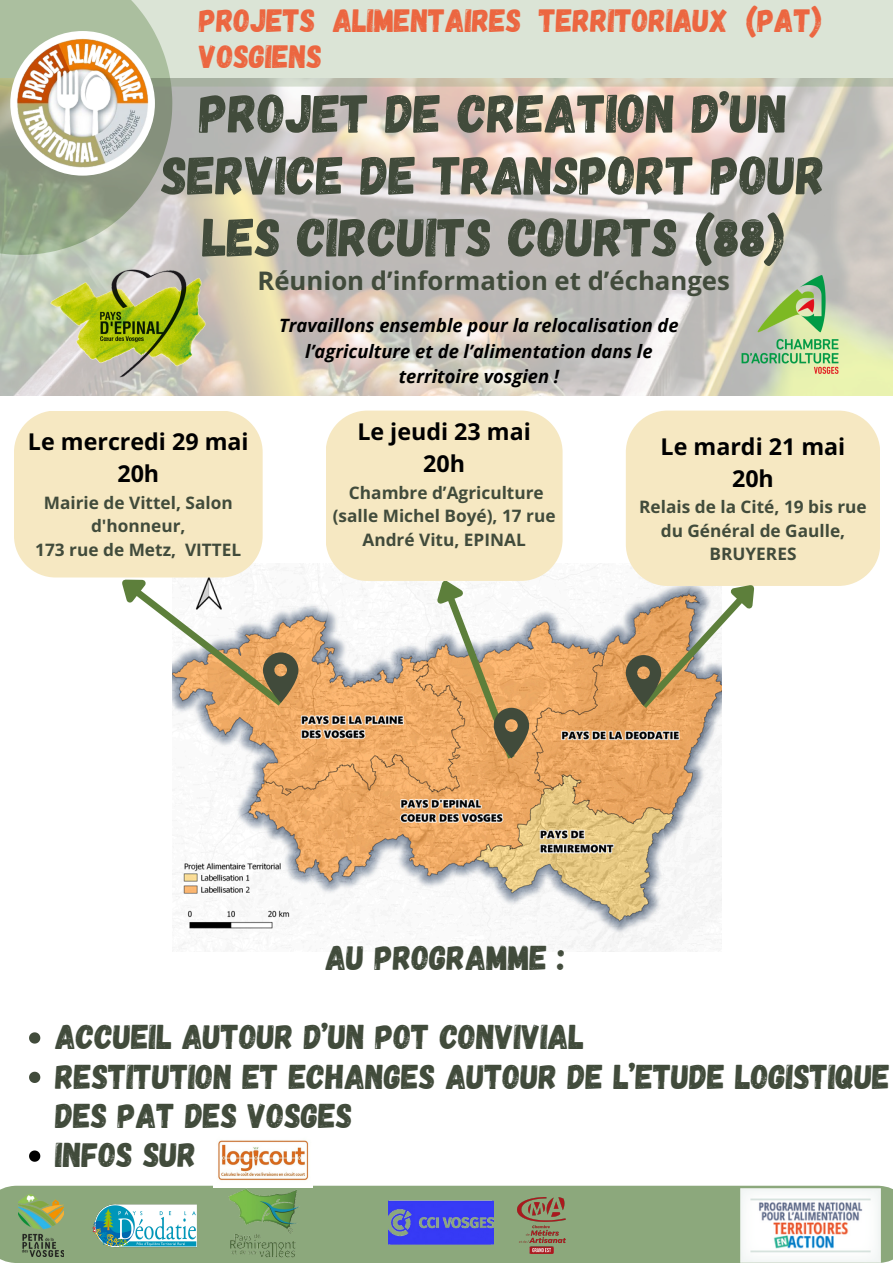
<style>
.page{position:relative;width:893px;height:1263px;background:#fff}
.page>*{position:absolute;margin:0;border:0;box-sizing:border-box;transform-origin:0 0}
.t1{font:54.22px/61.9px "Gagalin";color:#414b3b;text-align:center}
.t2{font:34.42px/39.4px "Gagalin";color:#414b3b}
.t3{font:32.25px/36.6px "Gagalin";color:#ec6640}
.t4{font:700 25.72px "Open Sans Hebrew";color:#414b3b}
.t5{font:700 23.25px "Open Sans Hebrew";color:#000}
.t6{font:italic 700 18.3px/25.3px "Open Sans";color:#000;text-align:center}
.t7{font:700 17.25px/23.6px "Open Sans Hebrew";color:#414b3b;text-align:center}
</style>
<div class="page">
<div style="left:0;top:1186px;width:893px;height:77px;background:#8ca87c"></div>
<img style="left:0;top:87px;width:893px;height:309px">
<img style="left:740px;top:1189px;width:140px;height:73px">
<img style="left:18px;top:1194px;width:45px;height:62px">
<img style="left:388px;top:1197px;width:105px;height:52px">
<img style="left:518px;top:1197px;width:48px;height:56px">
<img style="left:172px;top:564px;width:549px;height:387px">
<svg style="left:0;top:0;width:893px;height:87px;background:#d4ddcd"></svg>
<svg style="left:626px;top:411px;width:254px;height:304px"></svg>
<svg style="left:326px;top:411px;width:236px;height:355px"></svg>
<svg style="left:29px;top:1032px;width:11px;height:11px"></svg>
<svg style="left:29px;top:1072px;width:11px;height:11px"></svg>
<svg style="left:29px;top:1150px;width:11px;height:12px"></svg>
<img style="left:213px;top:1140px;width:99px;height:47px">
<img style="left:46px;top:262px;width:173px;height:125px">
<img style="left:219px;top:1187px;width:94px;height:72px">
<img style="left:731px;top:264px;width:118px;height:121px">
<img style="left:89px;top:1203px;width:110px;height:47px">
<svg style="left:14px;top:411px;width:284px;height:301px"></svg>
<div style="left:10px;top:31px;width:145px;height:145px;background:#fff;border-radius:50%"></div>
<img style="left:16px;top:39px;width:133px;height:129px">
<p class="t3" style="left:199px;top:0;width:624px">PROJETS ALIMENTAIRES TERRITORIAUX (PAT)<br>VOSGIENS</p>
<p class="t1" style="left:162px;top:80px;width:665px">PROJET DE CREATION D’UN<br>SERVICE DE TRANSPORT POUR<br>LES CIRCUITS COURTS (88)</p>
<p class="t4" style="left:257px;top:262px;width:474px">Réunion d’information et d’échanges</p>
<h2 class="t5" style="left:28px;top:425px;width:222px">Le mercredi 29 mai</h2>
<p class="t5" style="left:117px;top:457px;width:43px">20h</p>
<p class="t7" style="left:44px;top:490px;width:190px">Mairie de Vittel, Salon d'honneur,</p>
<p class="t7" style="left:35px;top:537px;width:208px">173 rue de Metz, VITTEL</p>
<p class="t6" style="left:279px;top:312px;width:401px">Travaillons ensemble pour la relocalisation de l’agriculture et de l’alimentation dans le territoire vosgien !</p>
<p class="t5" style="left:357px;top:415px;width:175px">Le jeudi 23 mai</p>
<p class="t5" style="left:423px;top:447px;width:43px">20h</p>
<p class="t7" style="left:333px;top:480px;width:224px">Chambre d’Agriculture (salle Michel Boyé), 17 rue<br>André Vitu, EPINAL</p>
<p class="t5" style="left:660px;top:430px;width:186px">Le mardi 21 mai</p>
<p class="t5" style="left:732px;top:462px;width:43px">20h</p>
<p class="t7" style="left:639px;top:495px;width:229px">Relais de la Cité, 19 bis rue du Général de Gaulle,<br>BRUYERES</p>
<p class="t2" style="left:326px;top:937px;width:241px">AU PROGRAMME :</p>
<p class="t2" style="left:55px;top:1015px;width:530px">ACCUEIL AUTOUR D’UN POT CONVIVIAL</p>
<p class="t2" style="left:55px;top:1055px;width:836px">RESTITUTION ET ECHANGES AUTOUR DE L’ETUDE LOGISTIQUE<br>DES PAT DES VOSGES</p>
<p class="t2" style="left:55px;top:1134px;width:143px">INFOS SUR</p>
</div>
